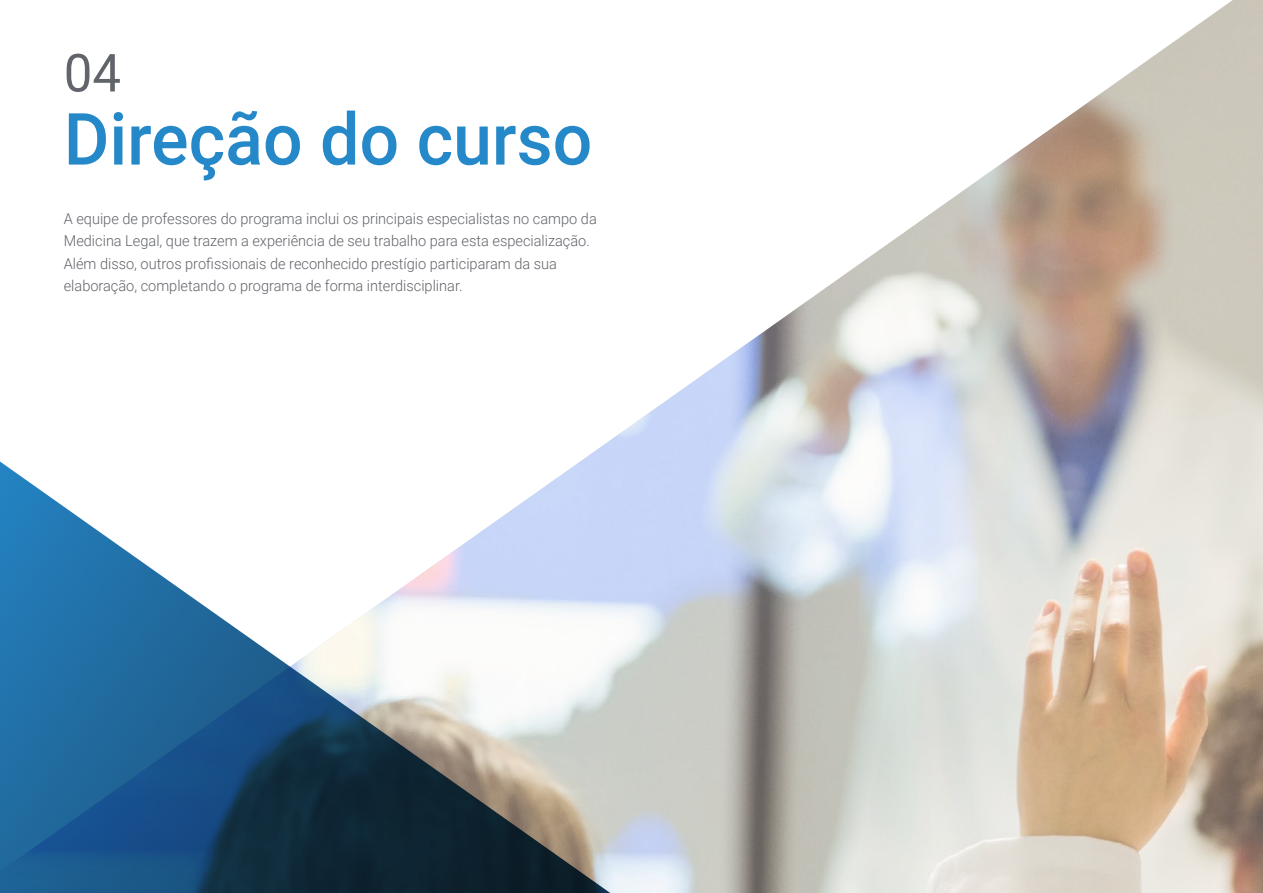
<style>
.page{position:relative;width:1263px;height:893px;background:#fff}
.page>*{position:absolute;margin:0;border:0;box-sizing:border-box;transform-origin:0 0}
.t1{font:500 72px "Roboto";color:#2488c9}
.t2{font:52.5px "Roboto";color:#61646a}
.t3{font:300 15px/22.5px "Roboto";color:#61646a}
</style>
<div class="page">
<img style="left:602px;top:0;width:661px;height:893px">
<svg style="left:0;top:446px;width:640px;height:447px"></svg>
<h2 class="t2" style="left:64px;top:36px;width:59px">04</h2>
<h1 class="t1" style="left:64px;top:89px;width:530px">Direção do curso</h1>
<p class="t3" style="left:64px;top:207px;width:534px">A equipe de professores do programa inclui os principais especialistas no campo da Medicina Legal, que trazem a experiência de seu trabalho para esta especialização.<br>Além disso, outros profissionais de reconhecido prestígio participaram da sua elaboração, completando o programa de forma interdisciplinar.</p>
</div>
